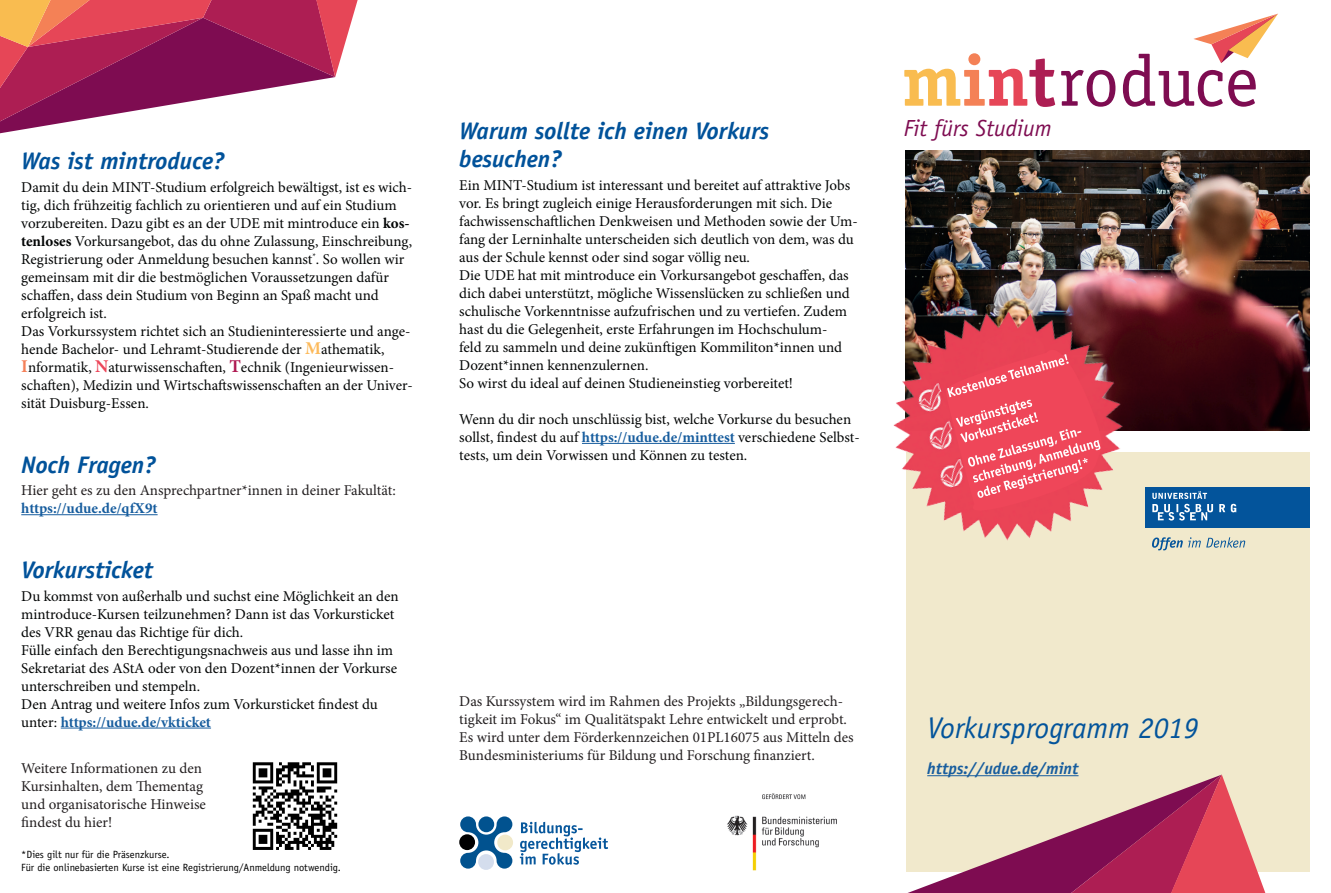
<style>
.page{position:relative;width:1331px;height:893px;background:#fff}
.page>*{position:absolute;margin:0;border:0;box-sizing:border-box;transform-origin:0 0}
.t1{font:72.45px "Officina Serif Std";color:#7e0c51}
.UDE_Headline_Regular{font:italic 30px "Officina Sans Std";color:#03549b}
.t2{font:italic 700 24px "Officina Sans Std";color:#01529a}
.t3{font:italic 23.25px "Officina Sans Std";color:#7e0c51}
.UDE_K_SubSubhead{font:italic 700 16.5px "Officina Sans Std";color:#175d9e}
.t4{font:15px/18px "Minion Pro";color:#030505}
.t5{font:15px/18px "Minion Pro";color:#231f20}
.t6{font:700 15px "Minion Pro";color:#175d9e}
.t7{font:10.5px "Officina Sans Std";color:#000}
.s1{font-weight:700}
.s2{font-weight:700;font-size:18px;color:#fcba5c}
.s3{font-weight:700;font-size:18px;color:#f48059}
.s4{font-weight:700;font-size:18px;color:#ec4659}
.s5{font-weight:700;font-size:18px;color:#af1a52}
.s6{font-weight:400;color:#030505}
.s7{font-weight:700;color:#175d9e}
.s8{font-weight:700;color:#f9bc50}
.s9{font-weight:700;color:#f48156}
.s10{font-weight:700;color:#e64657}
.s11{font-weight:700;color:#ad1e53}
</style>
<div class="page">
<div style="left:906px;top:452px;width:404px;height:420px;background:#f1e9cc"></div>
<svg style="left:1162px;top:537px;width:83px;height:13px"></svg>
<div style="left:1146px;top:487px;width:164px;height:41px;background:#03549b"></div>
<svg style="left:1162px;top:491px;width:74px;height:30px"></svg>
<img style="left:906px;top:150px;width:404px;height:280px">
<svg style="left:1193px;top:14px;width:85px;height:49px"></svg>
<svg style="left:908px;top:775px;width:357px;height:118px"></svg>
<hr style="left:582px;top:443px;width:153px;height:1px;background:#175d9e">
<hr style="left:21px;top:514px;width:137px;height:1px;background:#175d9e">
<hr style="left:61px;top:728px;width:150px;height:1px;background:#175d9e">
<svg style="left:460px;top:816px;width:52px;height:53px"></svg>
<div style="left:478px;top:816px;width:16px;height:16px;background:#01528f;border-radius:50%"></div>
<div style="left:459px;top:834px;width:16px;height:16px;background:#000001;border-radius:50%"></div>
<div style="left:478px;top:854px;width:16px;height:16px;background:#d4dded;border-radius:50%"></div>
<div style="left:497px;top:835px;width:16px;height:15px;background:#f1e9c9;border-radius:50%"></div>
<svg style="left:520px;top:822px;width:88px;height:43px"></svg>
<img style="left:727px;top:793px;width:110px;height:78px">
<img style="left:893px;top:279px;width:269px;height:272px">
<svg style="left:0;top:0;width:358px;height:133px"></svg>
<img style="left:252px;top:762px;width:86px;height:88px">
<svg style="left:946px;top:332px;width:158px;height:186px;background:#e95968"></svg>
<p class="t2" style="left:21px;top:147px;width:205px">Was ist mintroduce?</p>
<p class="t4" style="left:21px;top:178px;width:392px">Damit du dein MINT-Studium erfolgreich bewältigst, ist es wich&shy;tig, dich frühzeitig fachlich zu orientieren und auf ein Studium vorzubereiten. Dazu gibt es an der UDE mit mintroduce ein <span class="s1">kos&shy;tenloses</span> Vorkursangebot, das du ohne Zulassung, Einschreibung, Registrierung oder Anmeldung besuchen kannst<sup>*</sup>. So wollen wir gemeinsam mit dir die bestmöglichen Voraussetzungen dafür schaffen, dass dein Studium von Beginn an Spaß macht und erfolgreich ist.</p>
<p class="t4" style="left:21px;top:322px;width:391px">Das Vorkurssystem richtet sich an Studieninteressierte und ange&shy;hende Bachelor- und Lehramt-Studierende der <span class="s2">M</span>athematik,</p>
<p class="t4" style="left:21px;top:358px;width:393px"><span class="s3">I</span>nformatik, <span class="s4">N</span>aturwissenschaften, <span class="s5">T</span>echnik (Ingenieurwissen&shy;schaften), Medizin und Wirtschaftswissenschaften an der Univer&shy;sität Duisburg-Essen.</p>
<p class="t2" style="left:21px;top:450px;width:136px">Noch Fragen?</p>
<p class="t5" style="left:21px;top:481px;width:376px">Hier geht es zu den Ansprechpartner*innen in deiner Fakultät:</p>
<p class="t6" style="left:21px;top:498px;width:138px">https://udue.de/qfX9t</p>
<p class="t2" style="left:21px;top:555px;width:133px">Vorkursticket</p>
<p class="t4" style="left:21px;top:587px;width:379px">Du kommst von außerhalb und suchst eine Möglichkeit an den mintroduce-Kursen teilzunehmen? Dann ist das Vorkursticket des VRR genau das Richtige für dich.</p>
<p class="t4" style="left:21px;top:641px;width:377px">Fülle einfach den Berechtigungsnachweis aus und lasse ihn im<br>Sekretariat des AStA oder von den Dozent*innen der Vorkurse unterschreiben und stempeln.</p>
<p class="t4" style="left:21px;top:695px;width:358px">Den Antrag und weitere Infos zum Vorkursticket findest du</p>
<p class="t6" style="left:21px;top:711px;width:191px"><span class="s6">unter:</span> https://udue.de/vkticket</p>
<p class="t5" style="left:21px;top:759px;width:186px">Weitere Informationen zu den<br>Kursinhalten, dem Thementag und organisatorische Hinweise findest du hier!</p>
<p class="t7" style="left:21px;top:848px;width:150px">*Dies gilt nur für die Präsenzkurse.</p>
<p class="t7" style="left:21px;top:861px;width:321px">Für die onlinebasierten Kurse ist eine Registrierung/Anmeldung notwendig.</p>
<p class="t2" style="left:459px;top:116px;width:311px">Warum sollte ich einen Vorkurs</p>
<p class="t2" style="left:459px;top:145px;width:104px">besuchen?</p>
<p class="t4" style="left:459px;top:176px;width:400px">Ein MINT-Studium ist interessant und bereitet auf attraktive Jobs vor. Es bringt zugleich einige Herausforderungen mit sich. Die fachwissenschaftlichen Denkweisen und Methoden sowie der Um&shy;fang der Lerninhalte unterscheiden sich deutlich von dem, was du aus der Schule kennst oder sind sogar völlig neu.</p>
<p class="t4" style="left:459px;top:266px;width:392px">Die UDE hat mit mintroduce ein Vorkursangebot geschaffen, das dich dabei unterstützt, mögliche Wissenslücken zu schließen und schulische Vorkenntnisse aufzufrischen und zu vertiefen. Zudem hast du die Gelegenheit, erste Erfahrungen im Hochschulum&shy;feld zu sammeln und deine zukünftigen Kommiliton*innen und Dozent*innen kennenzulernen.</p>
<p class="t4" style="left:459px;top:374px;width:335px">So wirst du ideal auf deinen Studieneinstieg vorbereitet!</p>
<p class="t4" style="left:459px;top:410px;width:402px">Wenn du dir noch unschlüssig bist, welche Vorkurse du besuchen sollst, findest du auf <span class="s7">https://udue.de/minttest</span> verschiedene Selbst&shy;tests, um dein Vorwissen und Können zu testen.</p>
<p class="t1" style="left:902px;top:39px;width:358px"><span class="s8">m</span><span class="s9">i</span><span class="s10">n</span><span class="s11">t</span>roduce</p>
<p class="t3" style="left:904px;top:115px;width:149px">Fit fürs Studium</p>
<p class="t5" style="left:459px;top:692px;width:396px">Das Kurssystem wird im Rahmen des Projekts „Bildungsgerech&shy;tigkeit im Fokus“ im Qualitätspakt Lehre entwickelt und erprobt.<br>Es wird unter dem Förderkennzeichen 01PL16075 aus Mitteln des Bundesministeriums für Bildung und Forschung finanziert.</p>
<p class="UDE_Headline_Regular" style="left:927px;top:710px;width:273px">Vorkursprogramm 2019</p>
<p class="UDE_K_SubSubhead" style="left:927px;top:758px;width:153px">https://udue.de/mint</p>
</div>
